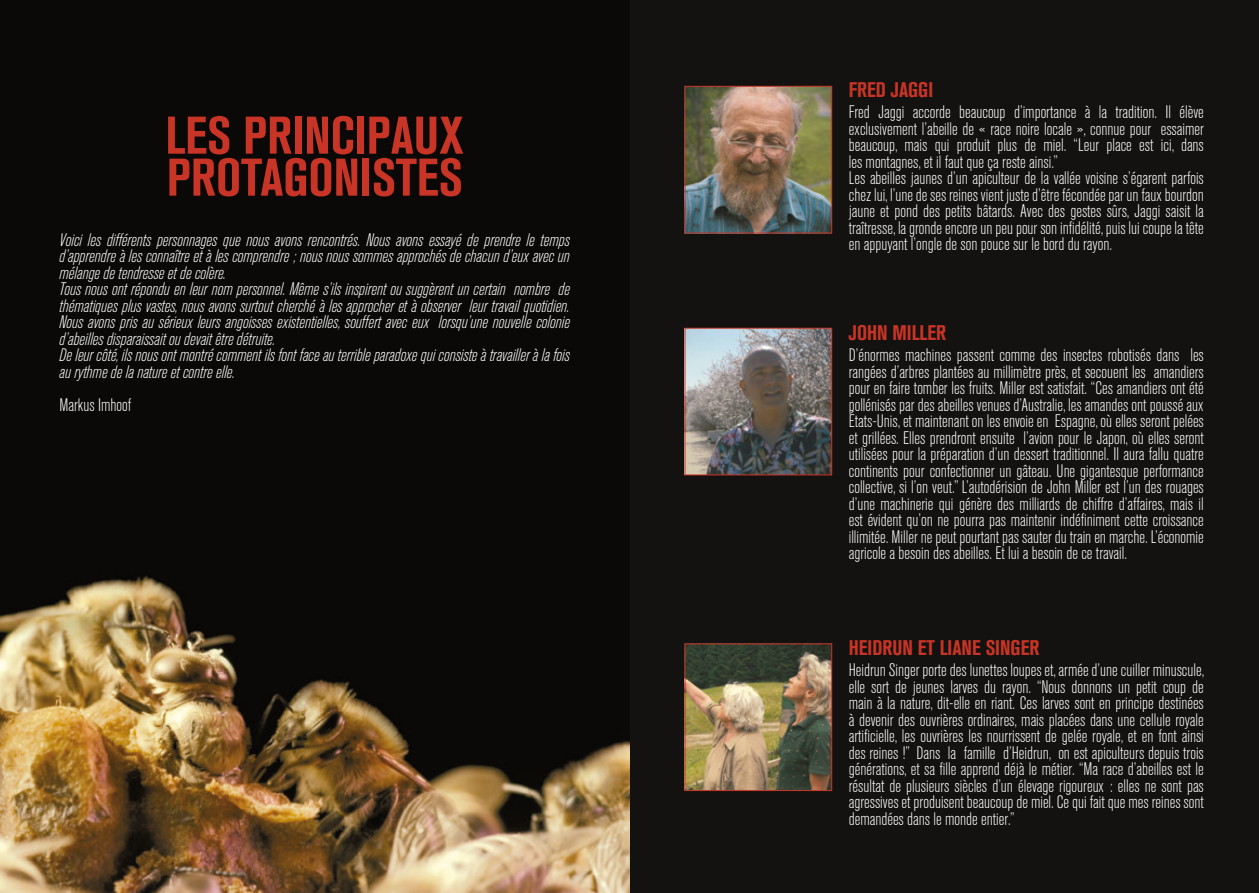
<style>
.page{position:relative;width:1259px;height:893px;background:#141210}
.page>*{position:absolute;margin:0;border:0;box-sizing:border-box;transform-origin:0 0}
.t1{font:700 condensed 52.5px "Akzidenz Grotesk BQ";color:#c83425}
.t2{font:700 condensed 21px "Akzidenz Grotesk BQ";color:#c83425}
.t3{font:300 condensed 18px/16.5px "Akzidenz Grotesk BQ";color:#fff;text-align:justify}
.t4{font:italic 300 condensed 18px/16.5px "Akzidenz Grotesk BQ";color:#fff;text-align:justify}
</style>
<div class="page">
<img style="left:0;top:572px;width:629px;height:321px">
<img style="left:686px;top:645px;width:144px;height:144px">
<div style="left:684px;top:643px;width:148px;height:148px;border:1px solid #c83425"></div>
<img style="left:686px;top:330px;width:144px;height:143px">
<div style="left:684px;top:328px;width:148px;height:147px;border:1px solid #c83425"></div>
<img style="left:686px;top:88px;width:144px;height:143px">
<div style="left:684px;top:86px;width:148px;height:147px;border:1px solid #c83425"></div>
<p class="t1" style="left:165px;top:105px;width:300px">LES PRINCIPAUX</p>
<p class="t1" style="left:167px;top:147px;width:297px">PROTAGONISTES</p>
<p class="t4" style="left:60px;top:232px;width:512px">Voici les différents personnages que nous avons rencontrés. Nous avons essayé de prendre le temps d’apprendre à les connaître et à les comprendre ; nous nous sommes approchés de chacun d’eux avec un mélange de tendresse et de colère.</p>
<p class="t4" style="left:60px;top:281px;width:512px">Tous nous ont répondu en leur nom personnel. Même s’ils inspirent ou suggèrent un certain nombre de thématiques plus vastes, nous avons surtout cherché à les approcher et à observer leur travail quotidien.<br>Nous avons pris au sérieux leurs angoisses existentielles, souffert avec eux lorsqu’une nouvelle colonie d’abeilles disparaissait ou devait être détruite.</p>
<p class="t4" style="left:60px;top:347px;width:512px">De leur côté, ils nous ont montré comment ils font face au terrible paradoxe qui consiste à travailler à la fois au rythme de la nature et contre elle.</p>
<p class="t3" style="left:60px;top:397px;width:73px">Markus Imhoof</p>
<p class="t2" style="left:848px;top:78px;width:86px">FRED JAGGI</p>
<p class="t3" style="left:848px;top:104px;width:357px">Fred Jaggi accorde beaucoup d’importance à la tradition. Il élève exclusivement l’abeille de « race noire locale », connue pour essaimer beaucoup, mais qui produit plus de miel. “Leur place est ici, dans les montagnes, et il faut que ça reste ainsi.”</p>
<p class="t3" style="left:848px;top:170px;width:357px">Les abeilles jaunes d’un apiculteur de la vallée voisine s’égarent parfois chez lui, l’une de ses reines vient juste d’être fécondée par un faux bourdon jaune et pond des petits bâtards. Avec des gestes sûrs, Jaggi saisit la traîtresse, la gronde encore un peu pour son infidélité, puis lui coupe la tête en appuyant l’ongle de son pouce sur le bord du rayon.</p>
<p class="t2" style="left:848px;top:321px;width:99px">JOHN MILLER</p>
<p class="t3" style="left:848px;top:347px;width:357px">D’énormes machines passent comme des insectes robotisés dans les rangées d’arbres plantées au millimètre près, et secouent les amandiers pour en faire tomber les fruits. Miller est satisfait. “Ces amandiers ont été pollénisés par des abeilles venues d’Australie, les amandes ont poussé aux États-Unis, et maintenant on les envoie en Espagne, où elles seront pelées et grillées. Elles prendront ensuite l’avion pour le Japon, où elles seront utilisées pour la préparation d’un dessert traditionnel. Il aura fallu quatre continents pour confectionner un gâteau. Une gigantesque performance collective, si l’on veut.” L’autodérision de John Miller est l’un des rouages d’une machinerie qui génère des milliards de chiffre d’affaires, mais il est évident qu’on ne pourra pas maintenir indéfiniment cette croissance illimitée. Miller ne peut pourtant pas sauter du train en marche. L’économie agricole a besoin des abeilles. Et lui a besoin de ce travail.</p>
<p class="t2" style="left:848px;top:636px;width:192px">HEIDRUN ET LIANE SINGER</p>
<p class="t3" style="left:848px;top:662px;width:357px">Heidrun Singer porte des lunettes loupes et, armée d’une cuiller minuscule, elle sort de jeunes larves du rayon. “Nous donnons un petit coup de main à la nature, dit-elle en riant. Ces larves sont en principe destinées à devenir des ouvrières ordinaires, mais placées dans une cellule royale artificielle, les ouvrières les nourrissent de gelée royale, et en font ainsi des reines !” Dans la famille d’Heidrun, on est apiculteurs depuis trois générations, et sa fille apprend déjà le métier. “Ma race d’abeilles est le résultat de plusieurs siècles d’un élevage rigoureux : elles ne sont pas agressives et produisent beaucoup de miel. Ce qui fait que mes reines sont demandées dans le monde entier.”</p>
</div>
